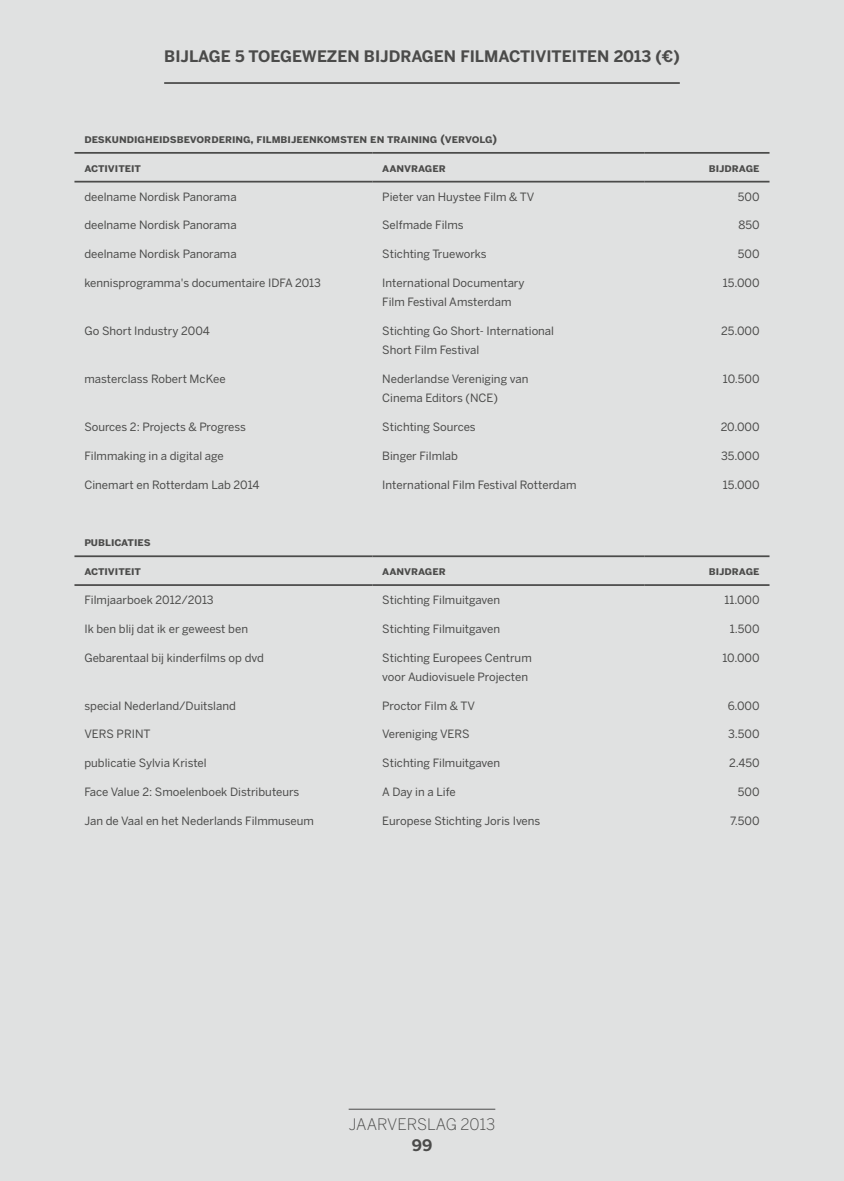
<style>
.page{position:relative;width:844px;height:1181px;background:#fff}
.page>*{position:absolute;margin:0;border:0;box-sizing:border-box;transform-origin:0 0}
.t1{font:700 15.75px "Benton Sans";color:#4b4b4a}
.t2{font:300 15.75px "Benton Sans";color:#4b4b4a}
.t3{font:11.38px "Benton Sans";color:#4b4b4a}
.t4{font:11.38px "Benton Sans Bold SC";color:#4b4b4a}
</style>
<div class="page">
<div style="left:0;top:0;width:843px;height:1181px;background:#e0e1e1"></div>
<hr style="left:348px;top:1108px;width:147px;height:1px;background:#4b4b4a">
<hr style="left:74px;top:181px;width:298px;height:1px;background:#4b4b4a">
<hr style="left:372px;top:181px;width:272px;height:1px;background:#4b4b4a">
<hr style="left:644px;top:181px;width:125px;height:1px;background:#4b4b4a">
<hr style="left:74px;top:584px;width:298px;height:2px;background:#4b4b4a">
<hr style="left:372px;top:584px;width:272px;height:2px;background:#4b4b4a">
<hr style="left:644px;top:584px;width:125px;height:2px;background:#4b4b4a">
<hr style="left:74px;top:152px;width:298px;height:2px;background:#4b4b4a">
<hr style="left:372px;top:152px;width:272px;height:2px;background:#4b4b4a">
<hr style="left:644px;top:152px;width:125px;height:2px;background:#4b4b4a">
<hr style="left:74px;top:555px;width:298px;height:2px;background:#4b4b4a">
<hr style="left:372px;top:555px;width:272px;height:2px;background:#4b4b4a">
<hr style="left:644px;top:555px;width:125px;height:2px;background:#4b4b4a">
<hr style="left:164px;top:82px;width:515px;height:2px;background:#4b4b4a">
<p class="t1" style="left:164px;top:47px;width:517px">BIJLAGE 5 TOEGEWEZEN BIJDRAGEN FILMACTIVITEITEN 2013 (€)</p>
<p class="t4" style="left:84px;top:132px;width:414px">DESKUNDIGHEIDSBEVORDERING, FILMBIJEENKOMSTEN EN TRAINING (VERVOLG)</p>
<p class="t4" style="left:84px;top:161px;width:58px">ACTIVITEIT</p>
<p class="t4" style="left:382px;top:161px;width:65px">AANVRAGER</p>
<p class="t4" style="left:708px;top:161px;width:52px">BIJDRAGE</p>
<p class="t3" style="left:84px;top:190px;width:154px">deelname Nordisk Panorama</p>
<p class="t3" style="left:382px;top:190px;width:154px">Pieter van Huystee Film &amp; TV</p>
<p class="t3" style="left:737px;top:190px;width:23px">500</p>
<p class="t3" style="left:84px;top:218px;width:154px">deelname Nordisk Panorama</p>
<p class="t3" style="left:382px;top:218px;width:83px">Selfmade Films</p>
<p class="t3" style="left:738px;top:218px;width:23px">850</p>
<p class="t3" style="left:84px;top:247px;width:154px">deelname Nordisk Panorama</p>
<p class="t3" style="left:382px;top:247px;width:106px">Stichting Trueworks</p>
<p class="t3" style="left:737px;top:247px;width:23px">500</p>
<p class="t3" style="left:84px;top:276px;width:238px">kennisprogramma's documentaire IDFA 2013</p>
<p class="t3" style="left:382px;top:276px;width:144px">International Documentary</p>
<p class="t3" style="left:382px;top:295px;width:131px">Film Festival Amsterdam</p>
<p class="t3" style="left:722px;top:276px;width:38px">15.000</p>
<p class="t3" style="left:84px;top:324px;width:127px">Go Short Industry 2004</p>
<p class="t3" style="left:382px;top:324px;width:173px">Stichting Go Short- International</p>
<p class="t3" style="left:382px;top:343px;width:98px">Short Film Festival</p>
<p class="t3" style="left:84px;top:372px;width:143px">masterclass Robert McKee</p>
<p class="t3" style="left:382px;top:372px;width:148px">Nederlandse Vereniging van</p>
<p class="t3" style="left:382px;top:391px;width:117px">Cinema Editors (NCE)</p>
<p class="t3" style="left:721px;top:324px;width:40px">25.000</p>
<p class="t3" style="left:722px;top:372px;width:38px">10.500</p>
<p class="t3" style="left:84px;top:420px;width:163px">Sources 2: Projects &amp; Progress</p>
<p class="t3" style="left:382px;top:420px;width:95px">Stichting Sources</p>
<p class="t3" style="left:720px;top:420px;width:40px">20.000</p>
<p class="t3" style="left:84px;top:449px;width:141px">Filmmaking in a digital age</p>
<p class="t3" style="left:382px;top:449px;width:77px">Binger Filmlab</p>
<p class="t3" style="left:721px;top:449px;width:40px">35.000</p>
<p class="t3" style="left:84px;top:478px;width:176px">Cinemart en Rotterdam Lab 2014</p>
<p class="t3" style="left:382px;top:478px;width:196px">International Film Festival Rotterdam</p>
<p class="t3" style="left:722px;top:478px;width:38px">15.000</p>
<p class="t4" style="left:84px;top:535px;width:68px">PUBLICATIES</p>
<p class="t4" style="left:84px;top:564px;width:58px">ACTIVITEIT</p>
<p class="t4" style="left:382px;top:564px;width:65px">AANVRAGER</p>
<p class="t4" style="left:708px;top:564px;width:52px">BIJDRAGE</p>
<p class="t3" style="left:84px;top:593px;width:131px">Filmjaarboek 2012/2013</p>
<p class="t3" style="left:382px;top:593px;width:119px">Stichting Filmuitgaven</p>
<p class="t3" style="left:724px;top:593px;width:37px">11.000</p>
<p class="t3" style="left:84px;top:622px;width:165px">Ik ben blij dat ik er geweest ben</p>
<p class="t3" style="left:382px;top:622px;width:119px">Stichting Filmuitgaven</p>
<p class="t3" style="left:729px;top:622px;width:31px">1.500</p>
<p class="t3" style="left:84px;top:650px;width:181px">Gebarentaal bij kinderfilms op dvd</p>
<p class="t3" style="left:382px;top:650px;width:151px">Stichting Europees Centrum</p>
<p class="t3" style="left:382px;top:670px;width:147px">voor Audiovisuele Projecten</p>
<p class="t3" style="left:722px;top:650px;width:39px">10.000</p>
<p class="t3" style="left:84px;top:699px;width:153px">special Nederland/Duitsland</p>
<p class="t3" style="left:382px;top:699px;width:94px">Proctor Film &amp; TV</p>
<p class="t3" style="left:727px;top:699px;width:33px">6.000</p>
<p class="t3" style="left:84px;top:727px;width:68px">VERS PRINT</p>
<p class="t3" style="left:382px;top:727px;width:89px">Vereniging VERS</p>
<p class="t3" style="left:728px;top:727px;width:33px">3.500</p>
<p class="t3" style="left:84px;top:756px;width:124px">publicatie Sylvia Kristel</p>
<p class="t3" style="left:382px;top:756px;width:119px">Stichting Filmuitgaven</p>
<p class="t3" style="left:728px;top:756px;width:32px">2.450</p>
<p class="t3" style="left:84px;top:785px;width:216px">Face Value 2: Smoelenboek Distributeurs</p>
<p class="t3" style="left:382px;top:785px;width:75px">A Day in a Life</p>
<p class="t3" style="left:737px;top:785px;width:23px">500</p>
<p class="t3" style="left:84px;top:814px;width:231px">Jan de Vaal en het Nederlands Filmmuseum</p>
<p class="t3" style="left:382px;top:814px;width:160px">Europese Stichting Joris Ivens</p>
<p class="t3" style="left:730px;top:814px;width:31px">7.500</p>
<h1 class="t2" style="left:348px;top:1115px;width:148px">JAARVERSLAG 2013</h1>
<h1 class="t1" style="left:411px;top:1136px;width:22px">99</h1>
</div>
